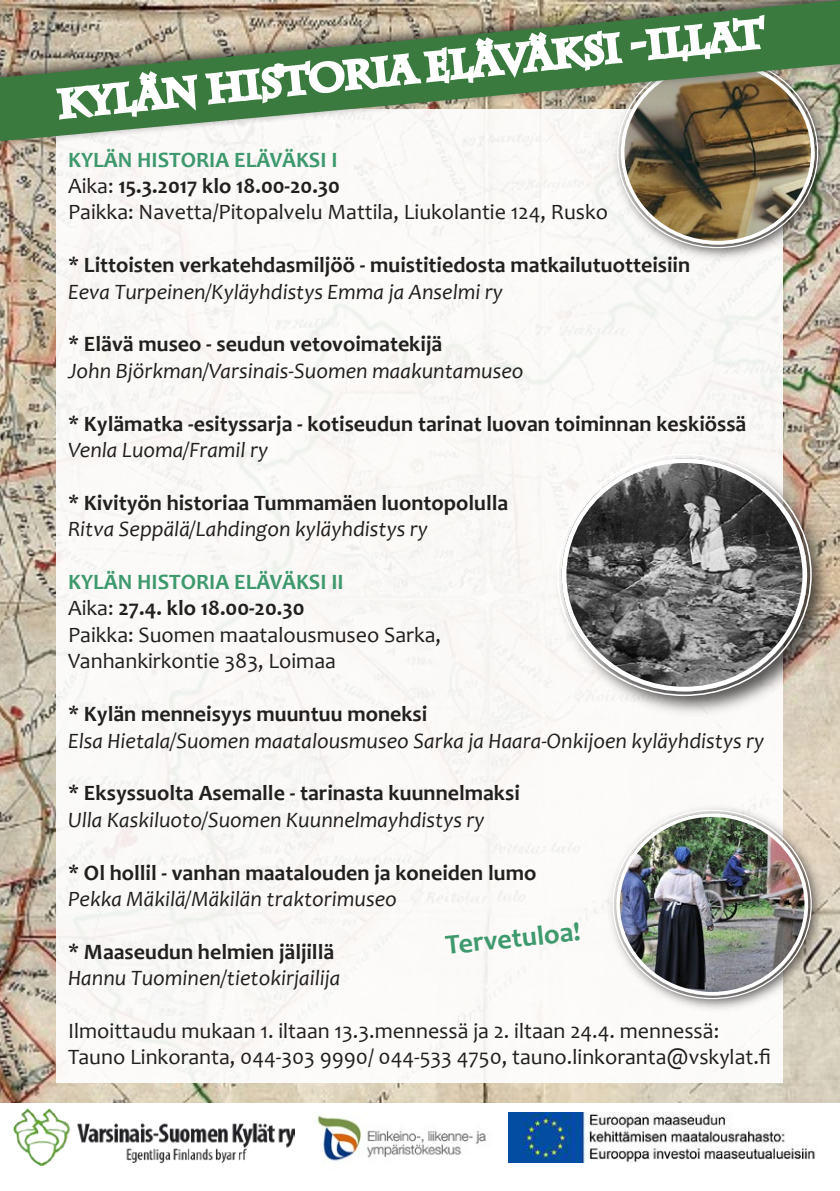
<style>
.page{position:relative;width:840px;height:1191px;background:#fff}
.page>*{position:absolute;margin:0;border:0;box-sizing:border-box;transform-origin:0 0}
.t1{font:700 28px "Candara";color:#3e996d}
.t2{font:700 22px/26.4px "Candara";color:#221f1f}
.t3{font:22px/26.4px "Candara";color:#221f1f}
.t4{font:italic 22px/26.4px "Candara";color:#221f1f}
.s1{font-weight:700;color:#3e996d}
.s2{font-weight:700}
.s3{font-weight:400}
.s4{font-weight:400;font-style:italic}
.s5{font-style:normal}
.s6{font-weight:700;font-style:normal}
</style>
<div class="page">
<img style="left:0;top:158px;width:839px;height:945px">
<img style="left:13px;top:1108px;width:282px;height:57px">
<img style="left:508px;top:1112px;width:307px;height:50px">
<img style="left:317px;top:1115px;width:170px;height:46px">
<div style="left:57px;top:110px;width:725px;height:973px;background:#fbfaf8"></div>
<div style="left:611px;top:51px;width:221px;height:211px;background:#221f1f;opacity:.75"></div>
<img style="left:620px;top:158px;width:194px;height:86px">
<div style="left:606px;top:803px;width:219px;height:210px;background:#221f1f;opacity:.75"></div>
<img style="left:616px;top:813px;width:191px;height:182px">
<div style="left:616px;top:813px;width:191px;height:182px;border:4px solid #fff;border-radius:50%"></div>
<div style="left:554px;top:451px;width:279px;height:267px;background:#221f1f;opacity:.75"></div>
<img style="left:561px;top:458px;width:245px;height:233px">
<div style="left:561px;top:458px;width:245px;height:233px;border:5px solid #fff;border-radius:50%"></div>
<div style="left:0;top:0;width:839px;height:158px;background:#221f1f;opacity:.75"></div>
<img style="left:0;top:0;width:839px;height:141px">
<svg style="left:53px;top:12px;width:713px;height:110px"></svg>
<p class="t3" style="left:68px;top:148px;width:541px"><span class="s1">KYLÄN HISTORIA ELÄVÄKSI I<br></span>Aika: <span class="s2">15.3.2017 klo 18.00-20.30<br></span>Paikka: Navetta/Pitopalvelu Mattila, Liukolantie 124, Rusko</p>
<p class="t2" style="left:68px;top:252px;width:623px"><span class="s3">*</span> Littoisten verkatehdasmiljöö - muistitiedosta matkailutuotteisiin<br><span class="s4">Eeva Turpeinen/Kyläyhdistys Emma ja Anselmi ry</span></p>
<p class="t4" style="left:68px;top:333px;width:456px"><span class="s5">*</span> <span class="s6">Elävä museo - seudun vetovoimatekijä<br></span>John Björkman/Varsinais-Suomen maakuntamuseo</p>
<p class="t2" style="left:68px;top:411px;width:679px"><span class="s3">*</span> Kylämatka -esityssarja - kotiseudun tarinat luovan toiminnan keskiössä<br><span class="s4">Venla Luoma/Framil ry</span></p>
<p class="t2" style="left:68px;top:490px;width:441px"><span class="s3">*</span> Kivityön historiaa Tummamäen luontopolulla<br><span class="s4">Ritva Seppälä/Lahdingon kyläyhdistys ry</span></p>
<p class="t3" style="left:68px;top:570px;width:374px"><span class="s1">KYLÄN HISTORIA ELÄVÄKSI II<br></span>Aika: <span class="s2">27.4. klo 18.00-20.30<br></span>Paikka: Suomen maatalousmuseo Sarka,<br>Vanhankirkontie 383, Loimaa</p>
<p class="t4" style="left:68px;top:703px;width:697px"><span class="s5">*</span> <span class="s6">Kylän menneisyys muuntuu moneksi<br></span>Elsa Hietala/Suomen maatalousmuseo Sarka ja Haara-Onkijoen kyläyhdistys ry</p>
<p class="t2" style="left:68px;top:780px;width:453px"><span class="s3">*</span> Eksyssuolta Asemalle - tarinasta kuunnelmaksi<br><span class="s4">Ulla Kaskiluoto/Suomen Kuunnelmayhdistys ry</span></p>
<p class="t2" style="left:68px;top:859px;width:469px"><span class="s3">*</span> Ol hollil - vanhan maatalouden ja koneiden lumo<br><span class="s4">Pekka Mäkilä/Mäkilän traktorimuseo</span></p>
<p class="t4" style="left:68px;top:940px;width:273px"><span class="s5">*</span> <span class="s6">Maaseudun helmien jäljillä<br></span>Hannu Tuominen/tietokirjailija</p>
<p class="t3" style="left:68px;top:1019px;width:703px">Ilmoittaudu mukaan 1. iltaan 13.3.mennessä ja 2. iltaan 24.4. mennessä:<br>Tauno Linkoranta, 044-303 9990/ 044-533 4750, tauno.linkoranta@vskylat.fi</p>
<p class="t1" style="left:444px;top:931px;width:137px;rotate:-6deg">Tervetuloa!</p>
</div>
